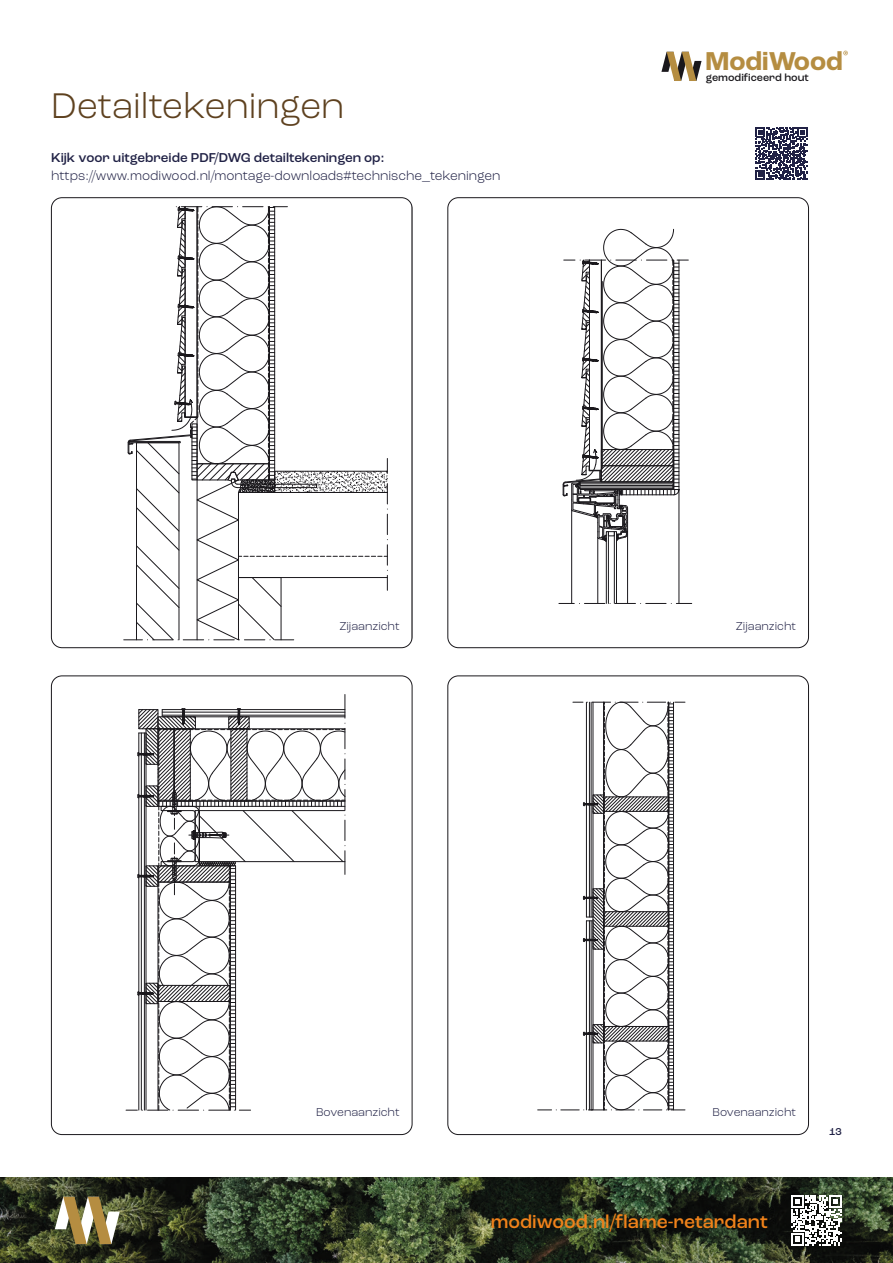
<style>
.page{position:relative;width:893px;height:1263px;background:#fff}
.page>*{position:absolute;margin:0;border:0;box-sizing:border-box;transform-origin:0 0}
.t1{font:300 37.5px "Roc Grotesk";color:#5e411f}
.t2{font:700 27.15px "Roc Grotesk";color:#b58d41}
.t3{font:500 19.5px "Roc Grotesk";color:#f0821a}
.t4{font:300 13.5px "Roc Grotesk";color:#202145}
.t5{font:500 13.5px "Roc Grotesk";color:#202145}
.t6{font:300 12px "Roc Grotesk";color:#202145}
.t7{font:500 10.8px "Roc Grotesk";color:#1a181c}
.t8{font:500 10.5px "Roc Grotesk";color:#202145}
</style>
<div class="page">
<img style="left:0;top:1178px;width:893px;height:85px">
<svg style="left:791px;top:1195px;width:50px;height:50px"></svg>
<svg style="left:55px;top:1197px;width:65px;height:47px"></svg>
<svg style="left:661px;top:52px;width:41px;height:29px"></svg>
<svg style="left:843px;top:51px;width:5px;height:4px"></svg>
<svg style="left:124px;top:206px;width:264px;height:435px"></svg>
<svg style="left:522px;top:197px;width:201px;height:451px"></svg>
<svg style="left:562px;top:229px;width:126px;height:313px"></svg>
<svg style="left:126px;top:694px;width:220px;height:417px"></svg>
<svg style="left:538px;top:702px;width:147px;height:409px"></svg>
<svg style="left:755px;top:127px;width:53px;height:53px"></svg>
<h1 class="t1" style="left:51px;top:83px;width:295px">Detailtekeningen</h1>
<p class="t5" style="left:51px;top:149px;width:335px">Kijk voor uitgebreide PDF/DWG detailtekeningen op:</p>
<p class="t4" style="left:51px;top:167px;width:451px">https://www.modiwood.nl/montage-downloads#technische_tekeningen</p>
<h2 class="t2" style="left:706px;top:44px;width:139px">ModiWood</h2>
<p class="t7" style="left:706px;top:71px;width:104px">gemodificeerd hout</p>
<p class="t6" style="left:339px;top:619px;width:62px">Zijaanzicht</p>
<p class="t6" style="left:736px;top:619px;width:62px">Zijaanzicht</p>
<p class="t6" style="left:316px;top:1105px;width:85px">Bovenaanzicht</p>
<p class="t6" style="left:712px;top:1105px;width:85px">Bovenaanzicht</p>
<h3 class="t3" style="left:491px;top:1209px;width:279px">modiwood.nl/flame-retardant</h3>
<p class="t8" style="left:829px;top:1125px;width:14px">13</p>
</div>
